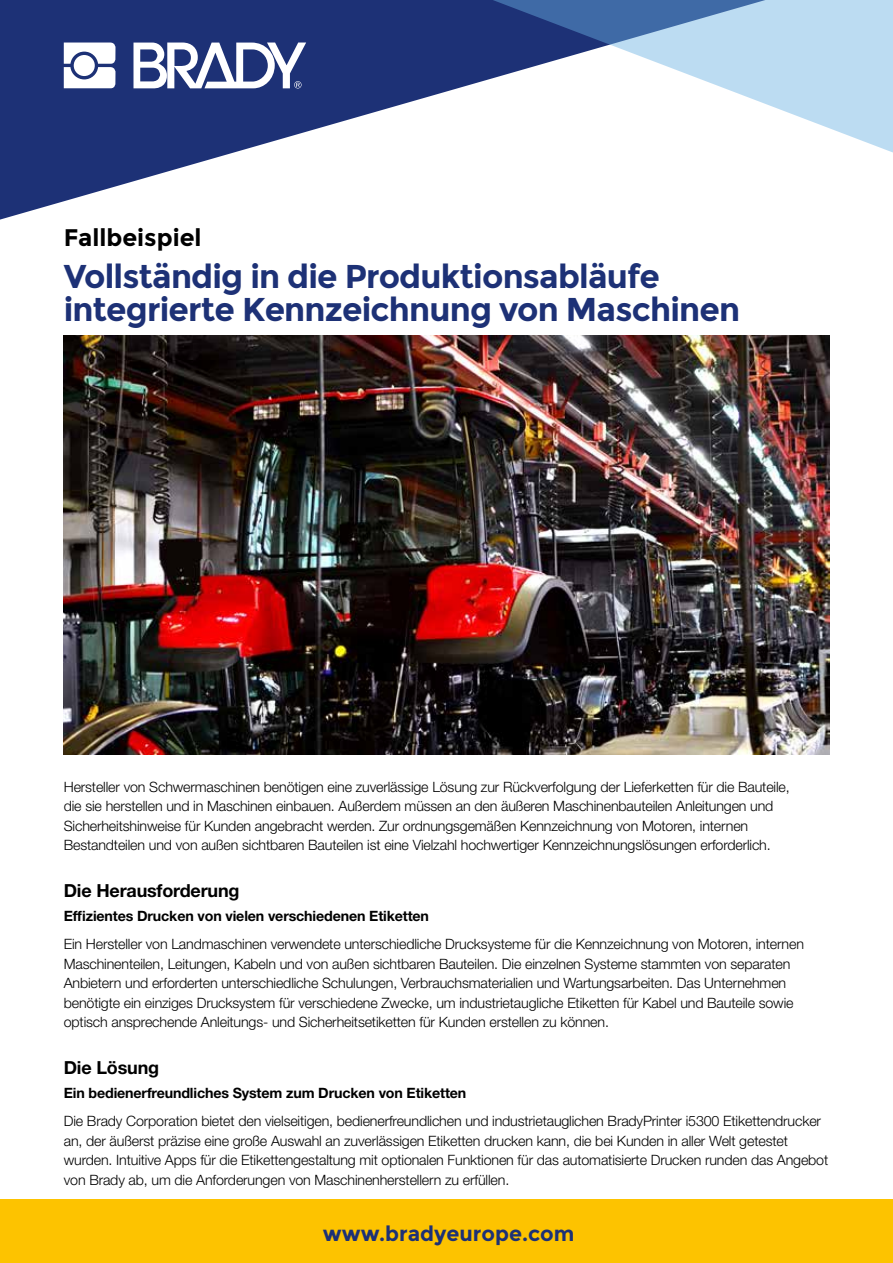
<style>
.page{position:relative;width:893px;height:1263px;background:#fff}
.page>*{position:absolute;margin:0;border:0;box-sizing:border-box;transform-origin:0 0}
.t1{font:700 33px/33px "Montserrat";letter-spacing:-.025em;color:#1d3176}
.t2{font:700 24px "Montserrat";color:#000}
.t3{font:700 21px "Montserrat";color:#1d3176}
.t4{font:700 18px "Helvetica Neue LT Std";letter-spacing:-.01em;color:#000}
.t5{font:300 14.25px/19.5px "Helvetica Neue LT Std";letter-spacing:-.01em;color:#000}
.t6{font:700 14.25px "Helvetica Neue LT Std";letter-spacing:-.01em;color:#000}
</style>
<div class="page">
<svg style="left:0;top:0;width:459px;height:220px;fill:#1d3176"></svg>
<div style="left:0;top:1199px;width:893px;height:64px;background:#fdc300"></div>
<svg style="left:459px;top:0;width:434px;height:153px"></svg>
<svg style="left:64px;top:43px;width:51px;height:45px"></svg>
<div style="left:74px;top:55px;width:21px;height:21px;background:#fff;border-radius:50%"></div>
<svg style="left:133px;top:43px;width:173px;height:45px"></svg>
<img style="left:64px;top:336px;width:765px;height:419px">
<h2 class="t2" style="left:64px;top:224px;width:139px">Fallbeispiel</h2>
<h1 class="t1" style="left:64px;top:260px;width:678px">Vollständig in die Produktionsabläufe integrierte Kennzeichnung von Maschinen</h1>
<p class="t5" style="left:64px;top:776px;width:727px">Hersteller von Schwermaschinen benötigen eine zuverlässige Lösung zur Rückverfolgung der Lieferketten für die Bauteile, die sie herstellen und in Maschinen einbauen. Außerdem müssen an den äußeren Maschinenbauteilen Anleitungen und Sicherheitshinweise für Kunden angebracht werden. Zur ordnungsgemäßen Kennzeichnung von Motoren, internen Bestandteilen und von außen sichtbaren Bauteilen ist eine Vielzahl hochwertiger Kennzeichnungslösungen erforderlich.</p>
<p class="t4" style="left:64px;top:879px;width:177px">Die Herausforderung</p>
<p class="t6" style="left:64px;top:907px;width:367px">Effizientes Drucken von vielen verschiedenen Etiketten</p>
<p class="t5" style="left:64px;top:934px;width:742px">Ein Hersteller von Landmaschinen verwendete unterschiedliche Drucksysteme für die Kennzeichnung von Motoren, internen Maschinenteilen, Leitungen, Kabeln und von außen sichtbaren Bauteilen. Die einzelnen Systeme stammten von separaten Anbietern und erforderten unterschiedliche Schulungen, Verbrauchsmaterialien und Wartungsarbeiten. Das Unternehmen benötigte ein einziges Drucksystem für verschiedene Zwecke, um industrietaugliche Etiketten für Kabel und Bauteile sowie optisch ansprechende Anleitungs- und Sicherheitsetiketten für Kunden erstellen zu können.</p>
<p class="t4" style="left:64px;top:1056px;width:97px">Die Lösung</p>
<p class="t6" style="left:64px;top:1084px;width:404px">Ein bedienerfreundliches System zum Drucken von Etiketten</p>
<p class="t5" style="left:64px;top:1111px;width:766px">Die Brady Corporation bietet den vielseitigen, bedienerfreundlichen und industrietauglichen BradyPrinter i5300 Etikettendrucker an, der äußerst präzise eine große Auswahl an zuverlässigen Etiketten drucken kann, die bei Kunden in aller Welt getestet wurden. Intuitive Apps für die Etikettengestaltung mit optionalen Funktionen für das automatisierte Drucken runden das Angebot von Brady ab, um die Anforderungen von Maschinenherstellern zu erfüllen.</p>
<h3 class="t3" style="left:323px;top:1221px;width:253px">www.bradyeurope.com</h3>
</div>
